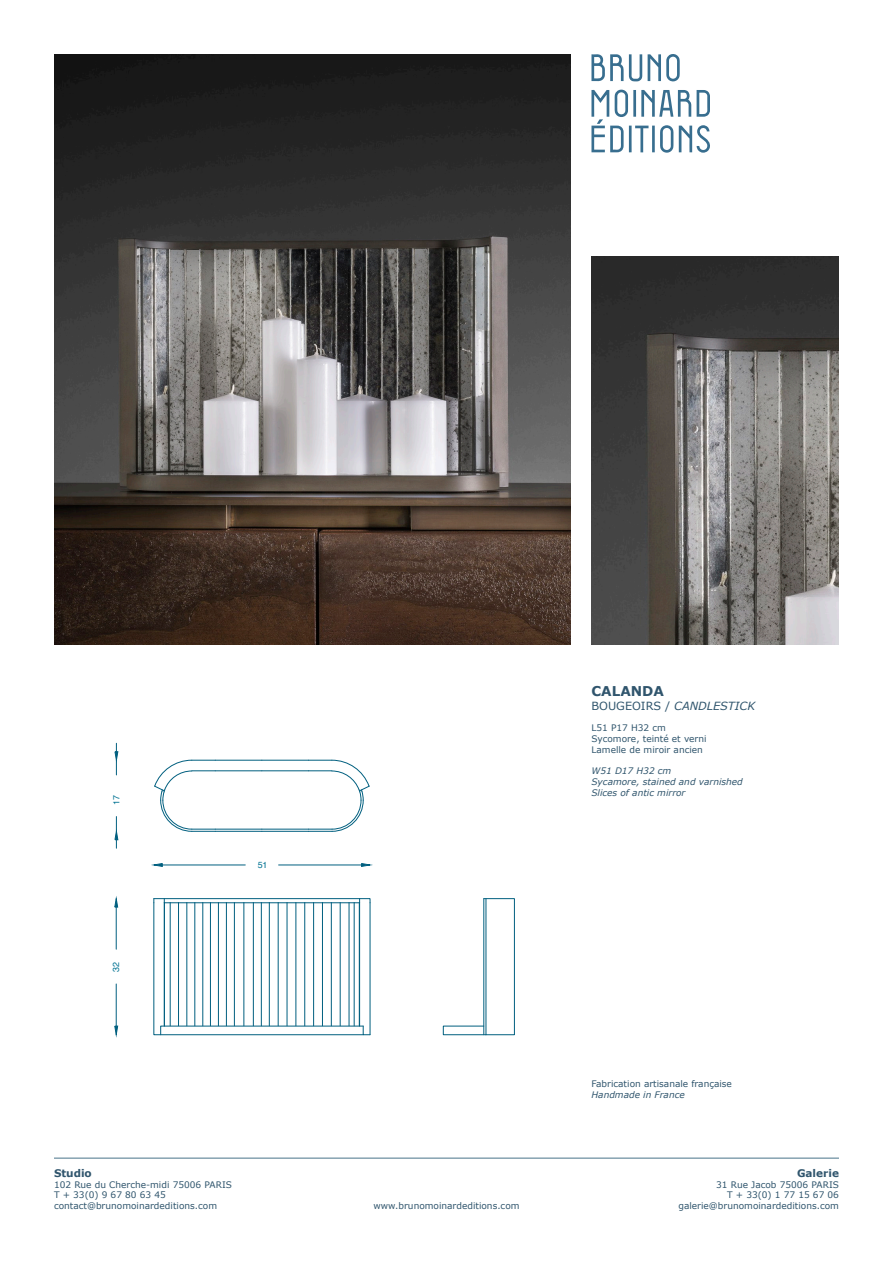
<style>
.page{position:relative;width:893px;height:1263px;background:#fff}
.page>*{position:absolute;margin:0;border:0;box-sizing:border-box;transform-origin:0 0}
.t1{font:700 13.5px "Verdana";color:#30556d}
.t2{font:italic 11.25px "Verdana";color:#30556d}
.t3{font:700 10.5px "Verdana";color:#30556d}
.t4{font:9px/10.8px "Verdana";color:#30556d;text-align:right}
.t5{font:italic 9px "Verdana";color:#30556d}
.t6{font:8.85px "Helvetica";color:#007292}
.s1{font-style:normal}
</style>
<div class="page">
<hr style="left:54px;top:1158px;width:785px;height:1px;background:#49748a">
<svg style="left:591px;top:54px;width:51px;height:27px"></svg>
<svg style="left:648px;top:54px;width:32px;height:28px"></svg>
<svg style="left:591px;top:89px;width:119px;height:64px"></svg>
<img style="left:591px;top:256px;width:248px;height:388px">
<img style="left:54px;top:54px;width:516px;height:590px">
<hr style="left:215px;top:770px;width:47px;height:1px;background:#005f7f">
<hr style="left:215px;top:760px;width:47px;height:1px;background:#005f7f">
<hr style="left:215px;top:831px;width:47px;height:1px;background:#005f7f">
<hr style="left:215px;top:829px;width:47px;height:1px;background:#005f7f">
<hr style="left:262px;top:770px;width:47px;height:1px;background:#005f7f">
<hr style="left:262px;top:760px;width:47px;height:1px;background:#005f7f">
<hr style="left:262px;top:831px;width:47px;height:1px;background:#005f7f">
<hr style="left:262px;top:829px;width:47px;height:1px;background:#005f7f">
<svg style="left:154px;top:759px;width:61px;height:73px"></svg>
<svg style="left:309px;top:759px;width:61px;height:73px"></svg>
<svg style="left:153px;top:898px;width:218px;height:137px"></svg>
<hr style="left:370px;top:903px;width:1px;height:132px;background:#005f7f">
<hr style="left:116px;top:984px;width:1px;height:42px;background:#005f7f">
<hr style="left:116px;top:907px;width:1px;height:42px;background:#005f7f">
<svg style="left:115px;top:1026px;width:3px;height:10px"></svg>
<svg style="left:115px;top:897px;width:3px;height:10px"></svg>
<svg style="left:115px;top:743px;width:3px;height:32px"></svg>
<svg style="left:115px;top:816px;width:3px;height:32px"></svg>
<hr style="left:162px;top:865px;width:83px;height:1px;background:#005f7f">
<hr style="left:279px;top:865px;width:83px;height:1px;background:#005f7f">
<svg style="left:153px;top:863px;width:9px;height:4px"></svg>
<svg style="left:361px;top:863px;width:10px;height:4px"></svg>
<svg style="left:443px;top:898px;width:72px;height:137px"></svg>
<hr style="left:486px;top:899px;width:1px;height:136px;background:#005f7f">
<hr style="left:164px;top:902px;width:1px;height:124px;background:#005f7f">
<hr style="left:170px;top:902px;width:1px;height:124px;background:#005f7f">
<hr style="left:354px;top:902px;width:1px;height:124px;background:#005f7f">
<hr style="left:178px;top:902px;width:1px;height:124px;background:#005f7f">
<hr style="left:210px;top:902px;width:1px;height:124px;background:#005f7f">
<hr style="left:186px;top:902px;width:1px;height:124px;background:#005f7f">
<hr style="left:218px;top:902px;width:1px;height:124px;background:#005f7f">
<hr style="left:226px;top:902px;width:1px;height:124px;background:#005f7f">
<hr style="left:234px;top:902px;width:1px;height:124px;background:#005f7f">
<hr style="left:243px;top:902px;width:1px;height:124px;background:#005f7f">
<hr style="left:253px;top:902px;width:1px;height:124px;background:#005f7f">
<hr style="left:261px;top:902px;width:1px;height:124px;background:#005f7f">
<hr style="left:269px;top:902px;width:1px;height:124px;background:#005f7f">
<hr style="left:278px;top:902px;width:1px;height:124px;background:#005f7f">
<hr style="left:287px;top:902px;width:1px;height:124px;background:#005f7f">
<hr style="left:296px;top:902px;width:1px;height:124px;background:#005f7f">
<hr style="left:304px;top:902px;width:1px;height:124px;background:#005f7f">
<hr style="left:313px;top:902px;width:1px;height:124px;background:#005f7f">
<hr style="left:322px;top:902px;width:1px;height:124px;background:#005f7f">
<hr style="left:331px;top:902px;width:1px;height:124px;background:#005f7f">
<hr style="left:340px;top:902px;width:1px;height:124px;background:#005f7f">
<hr style="left:349px;top:902px;width:1px;height:124px;background:#005f7f">
<hr style="left:194px;top:902px;width:1px;height:124px;background:#005f7f">
<hr style="left:202px;top:902px;width:1px;height:124px;background:#005f7f">
<hr style="left:359px;top:902px;width:1px;height:124px;background:#005f7f">
<p class="t6" style="left:110px;top:805px;width:11px;rotate:-90deg">17</p>
<p class="t6" style="left:109px;top:971px;width:11px;rotate:-90deg">32</p>
<p class="t6" style="left:258px;top:858px;width:11px">51</p>
<p class="t3" style="left:54px;top:1166px;width:39px">Studio</p>
<p class="t4" style="left:54px;top:1179px;width:180px;text-align:left">102 Rue du Cherche-midi 75006 PARIS<br>T + 33(0) 9 67 80 63 45 contact@brunomoinardeditions.com</p>
<p class="t1" style="left:591px;top:682px;width:74px">CALANDA</p>
<p class="t2" style="left:591px;top:698px;width:165px"><span class="s1">BOUGEOIRS /</span> CANDLESTICK</p>
<p class="t4" style="left:591px;top:723px;width:76px">L51 P17 H32 cm</p>
<p class="t4" style="left:591px;top:733px;width:117px">Sycomore, teinté et verni</p>
<p class="t4" style="left:591px;top:744px;width:113px">Lamelle de miroir ancien</p>
<p class="t5" style="left:591px;top:765px;width:81px">W51 D17 H32 cm</p>
<p class="t5" style="left:591px;top:776px;width:153px">Sycamore, stained and varnished</p>
<p class="t5" style="left:591px;top:787px;width:95px">Slices of antic mirror</p>
<p class="t4" style="left:591px;top:1078px;width:142px">Fabrication artisanale française</p>
<p class="t5" style="left:591px;top:1089px;width:95px">Handmade in France</p>
<p class="t3" style="left:797px;top:1166px;width:43px">Galerie</p>
<p class="t4" style="left:716px;top:1179px;width:124px">31 Rue Jacob 75006 PARIS<br>T + 33(0) 1 77 15 67 06</p>
<p class="t4" style="left:373px;top:1201px;width:148px">www.brunomoinardeditions.com</p>
<p class="t4" style="left:678px;top:1201px;width:162px">galerie@brunomoinardeditions.com</p>
</div>
